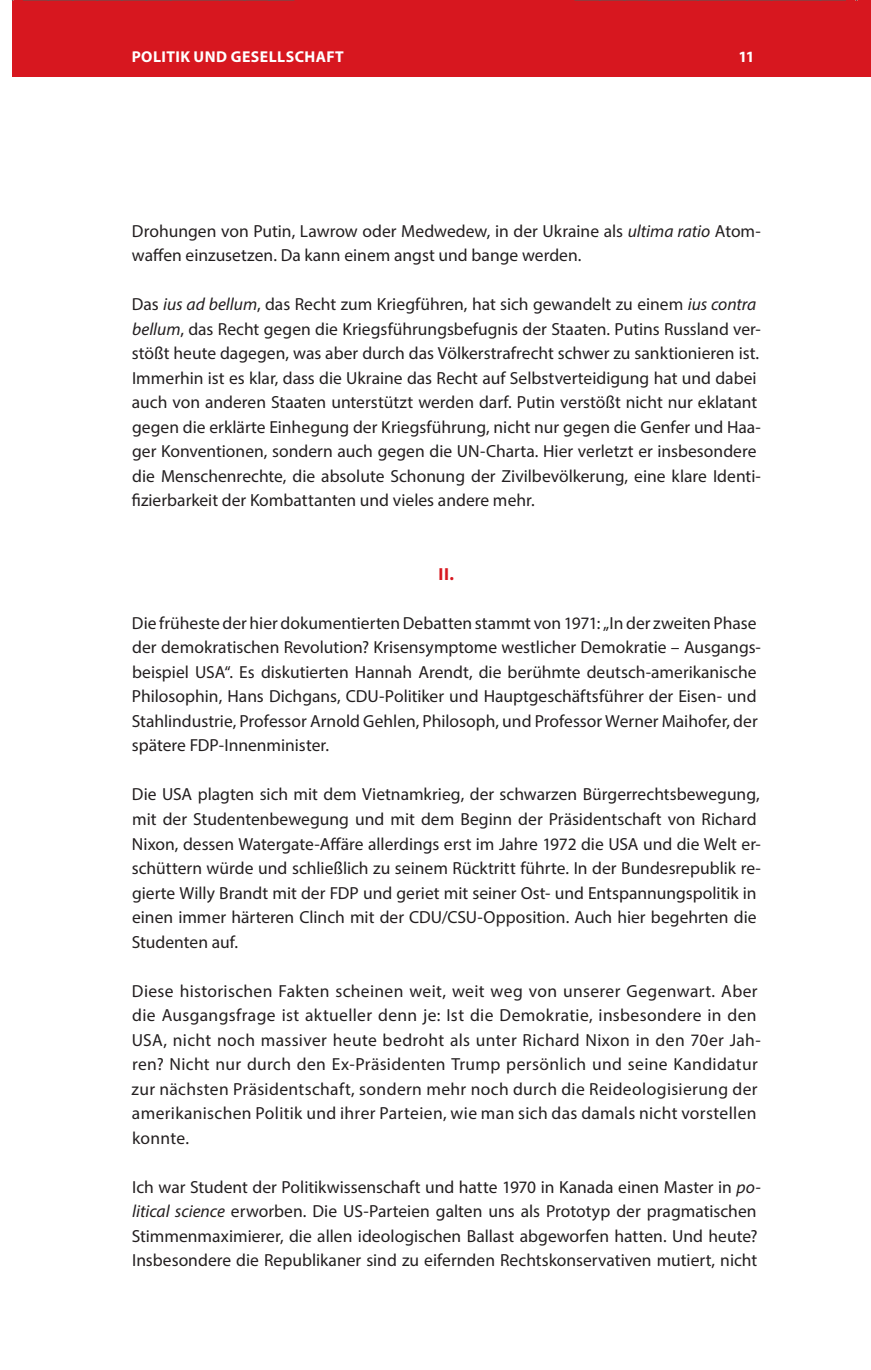
<style>
.page{position:relative;width:871px;height:1370px;background:#fff}
.page>*{position:absolute;margin:0;border:0;box-sizing:border-box;transform-origin:0 0}
.t1{font:17.5px/24.5px "Myriad Pro";color:#231f20}
.t2{font:17.5px/24.5px "Myriad Pro";letter-spacing:.02em;color:#231f20}
.t3{font:700 17.5px "Myriad Pro";color:#d7171f}
.t4{font:700 15.75px "Myriad Pro";letter-spacing:.03em;color:#fff}
.s1{font-style:italic}
</style>
<div class="page">
<div style="left:12px;top:1px;width:858px;height:76px;background:#d7171f"></div>
<svg style="left:23px;top:0;width:271px;height:1px"></svg>
<svg style="left:574px;top:0;width:271px;height:1px"></svg>
<p class="t4" style="left:132px;top:46px;width:214px">POLITIK UND GESELLSCHAFT</p>
<p class="t4" style="left:738px;top:46px;width:18px">11</p>
<p class="t1" style="left:132px;top:218px;width:630px">Drohungen von Putin, Lawrow oder Medwedew, in der Ukraine als <span class="s1">ultima ratio</span> Atom&shy;waffen einzusetzen. Da kann einem angst und bange werden.</p>
<p class="t1" style="left:132px;top:292px;width:630px">Das <span class="s1">ius ad bellum</span>, das Recht zum Kriegführen, hat sich gewandelt zu einem <span class="s1">ius contra bellum</span>, das Recht gegen die Kriegsführungsbefugnis der Staaten. Putins Russland ver&shy;stößt heute dagegen, was aber durch das Völkerstrafrecht schwer zu sanktionieren ist.<br>Immerhin ist es klar, dass die Ukraine das Recht auf Selbstverteidigung hat und dabei auch von anderen Staaten unterstützt werden darf. Putin verstößt nicht nur eklatant gegen die erklärte Einhegung der Kriegsführung, nicht nur gegen die Genfer und Haa&shy;ger Konventionen, sondern auch gegen die UN-Charta. Hier verletzt er insbesondere die Menschenrechte, die absolute Schonung der Zivilbevölkerung, eine klare Identi&shy;fizierbarkeit der Kombattanten und vieles andere mehr.</p>
<p class="t3" style="left:438px;top:562px;width:17px">II.</p>
<p class="t1" style="left:132px;top:610px;width:630px">Die früheste der hier dokumentierten Debatten stammt von 1971: „In der zweiten Phase der demokratischen Revolution? Krisensymptome westlicher Demokratie – Ausgangs&shy;beispiel USA“. Es diskutierten Hannah Arendt, die berühmte deutsch-amerikanische Philosophin, Hans Dichgans, CDU-Politiker und Hauptgeschäftsführer der Eisen- und Stahlindustrie, Professor Arnold Gehlen, Philosoph, und Professor Werner Maihofer, der spätere FDP-Innenminister.</p>
<p class="t1" style="left:132px;top:782px;width:630px">Die USA plagten sich mit dem Vietnamkrieg, der schwarzen Bürgerrechtsbewegung, mit der Studentenbewegung und mit dem Beginn der Präsidentschaft von Richard Nixon, dessen Watergate-Affäre allerdings erst im Jahre 1972 die USA und die Welt er&shy;schüttern würde und schließlich zu seinem Rücktritt führte. In der Bundesrepublik re&shy;gierte Willy Brandt mit der FDP und geriet mit seiner Ost- und Entspannungspolitik in einen immer härteren Clinch mit der CDU/CSU-Opposition. Auch hier begehrten die Studenten auf.</p>
<p class="t2" style="left:131px;top:978px;width:630px">Diese historischen Fakten scheinen weit, weit weg von unserer Gegenwart. Aber die Ausgangsfrage ist aktueller denn je: Ist die Demokratie, insbesondere in den USA, nicht noch massiver heute bedroht als unter Richard Nixon in den 70er Jah&shy;ren? Nicht nur durch den Ex-Präsidenten Trump persönlich und seine Kandidatur zur nächsten Präsidentschaft, sondern mehr noch durch die Reideologisierung der amerikanischen Politik und ihrer Parteien, wie man sich das damals nicht vorstellen konnte.</p>
<p class="t1" style="left:132px;top:1174px;width:630px">Ich war Student der Politikwissenschaft und hatte 1970 in Kanada einen Master in <span class="s1">po&shy;litical science</span> erworben. Die US-Parteien galten uns als Prototyp der pragmatischen Stimmenmaximierer, die allen ideologischen Ballast abgeworfen hatten. Und heute?<br>Insbesondere die Republikaner sind zu eifernden Rechtskonservativen mutiert, nicht</p>
</div>
